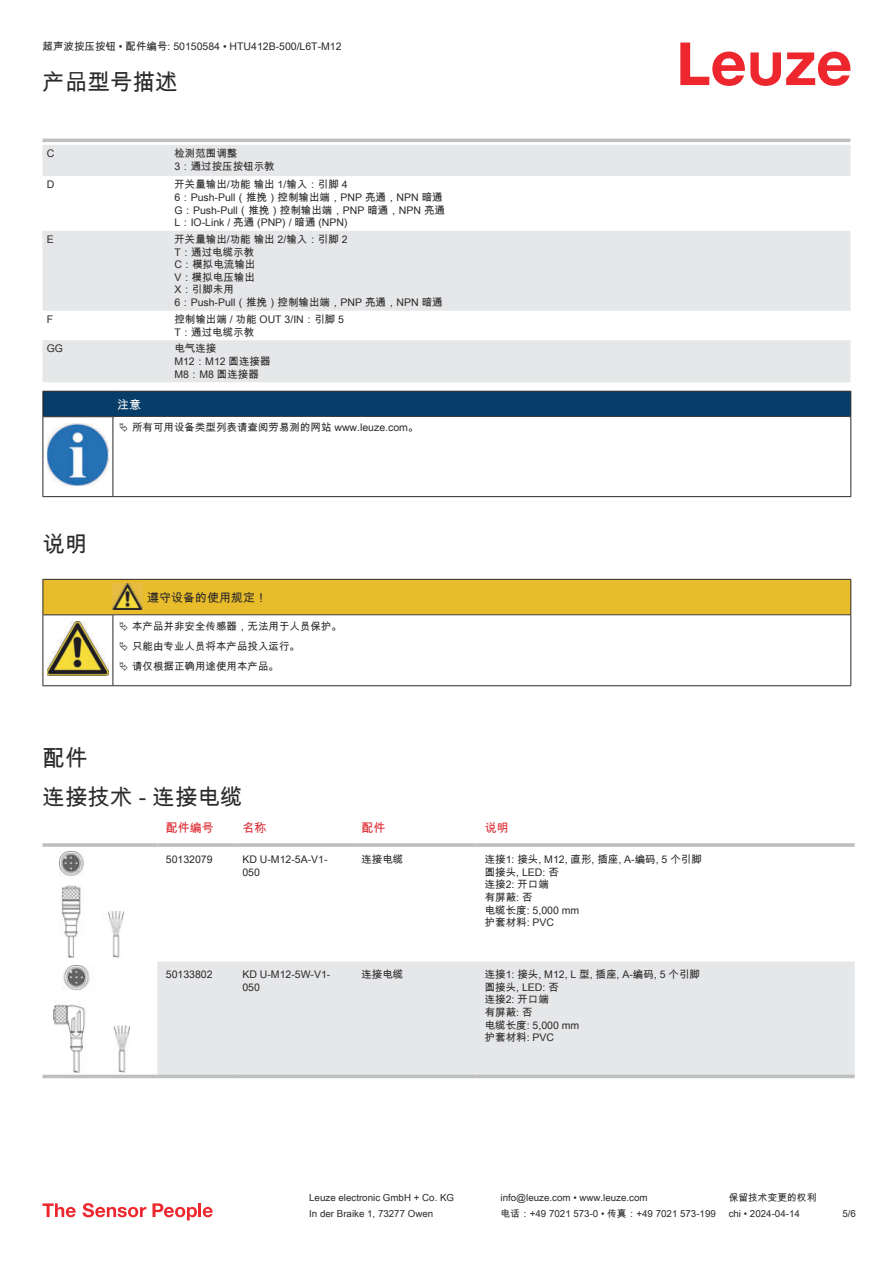
<style>
.page{position:relative;width:893px;height:1263px;background:#fff}
.page>*{position:absolute;margin:0;border:0;box-sizing:border-box;transform-origin:0 0}
.t1{font:22.5px/38.7px "Arial Unicode MS";color:#2b292a}
.t2{font:12px "Arial Unicode MS";color:#db2a30}
.t3{font:12px "Arial Unicode MS";color:#2b292a}
.t4{font:12px "Arial Unicode MS";color:#fff}
.t5{font:10.5px/12.6px "Arial Unicode MS";color:#2b292a}
.t6{font:9.75px "Arial Unicode MS";color:#2b292a}
</style>
<div class="page">
<svg style="left:680px;top:43px;width:170px;height:43px"></svg>
<svg style="left:43px;top:138px;width:807px;height:1px"></svg>
<svg style="left:43px;top:145px;width:807px;height:237px;fill:#e6e7e9"></svg>
<hr style="left:43px;top:139px;width:127px;height:3px;background:#bdbfc1">
<hr style="left:170px;top:139px;width:680px;height:3px;background:#bdbfc1">
<svg style="left:43px;top:957px;width:812px;height:122px"></svg>
<div style="left:157px;top:962px;width:698px;height:113px;background:#e6e7e9"></div>
<hr style="left:43px;top:843px;width:114px;height:4px;background:#bdbfc1">
<hr style="left:157px;top:843px;width:77px;height:4px;background:#c7c9cb">
<hr style="left:234px;top:843px;width:119px;height:4px;background:#bdbfc1">
<hr style="left:353px;top:843px;width:123px;height:4px;background:#bdbfc1">
<hr style="left:476px;top:843px;width:379px;height:4px;background:#c7c9cb">
<hr style="left:43px;top:1075px;width:114px;height:3px;background:#bdbfc1">
<hr style="left:157px;top:1075px;width:77px;height:3px;background:#bdbfc1">
<hr style="left:234px;top:1075px;width:119px;height:3px;background:#bdbfc1">
<hr style="left:353px;top:1075px;width:123px;height:3px;background:#bdbfc1">
<hr style="left:476px;top:1075px;width:379px;height:3px;background:#bdbfc1">
<img style="left:59px;top:851px;width:65px;height:106px">
<img style="left:53px;top:966px;width:77px;height:106px">
<svg style="left:43px;top:1203px;width:33px;height:14px"></svg>
<svg style="left:83px;top:1203px;width:63px;height:14px"></svg>
<svg style="left:153px;top:1203px;width:44px;height:17px"></svg>
<hr style="left:198px;top:1203px;width:3px;height:14px;background:#ed272d">
<svg style="left:203px;top:1207px;width:10px;height:10px"></svg>
<div style="left:43px;top:391px;width:808px;height:26px;background:#063d69"></div>
<hr style="left:113px;top:416px;width:738px;height:1px;background:#2b292a">
<hr style="left:43px;top:417px;width:1px;height:75px;background:#2b292a">
<hr style="left:113px;top:417px;width:1px;height:75px;background:#2b292a">
<hr style="left:850px;top:417px;width:1px;height:75px;background:#2b292a">
<hr style="left:43px;top:496px;width:70px;height:1px;background:#2b292a">
<hr style="left:113px;top:496px;width:738px;height:1px;background:#2b292a">
<img style="left:47px;top:423px;width:61px;height:63px">
<hr style="left:43px;top:685px;width:70px;height:1px;background:#2b292a">
<hr style="left:113px;top:685px;width:30px;height:1px;background:#2b292a">
<hr style="left:143px;top:685px;width:708px;height:1px;background:#2b292a">
<svg style="left:43px;top:579px;width:808px;height:106px"></svg>
<p class="t5" style="left:43px;top:40px;width:301px">超声波按压按钮 • 配件编号: 50150584 • HTU412B-500/L6T-M12</p>
<h1 class="t1" style="left:43px;top:62px;width:136px">产品型号描述</h1>
<p class="t5" style="left:47px;top:147px;width:9px">C</p>
<p class="t5" style="left:174px;top:147px;width:102px">检测范围调整<br>3：通过按压按钮示教</p>
<p class="t5" style="left:47px;top:178px;width:9px">D</p>
<p class="t5" style="left:174px;top:178px;width:272px">开关量输出/功能 输出 1/输入：引脚 4<br>6：Push-Pull（推挽）控制输出端，PNP 亮通，NPN 暗通<br>G：Push-Pull（推挽）控制输出端，PNP 暗通，NPN 亮通<br>L：IO-Link / 亮通 (PNP) / 暗通 (NPN)</p>
<p class="t5" style="left:47px;top:233px;width:9px">E</p>
<p class="t5" style="left:174px;top:233px;width:270px">开关量输出/功能 输出 2/输入：引脚 2<br>T：通过电缆示教<br>C：模拟电流输出<br>V：模拟电压输出<br>X：引脚未用<br>6：Push-Pull（推挽）控制输出端，PNP 亮通，NPN 暗通</p>
<p class="t5" style="left:47px;top:313px;width:8px">F</p>
<p class="t5" style="left:174px;top:313px;width:171px">控制输出端 / 功能 OUT 3/IN：引脚 5<br>T：通过电缆示教</p>
<p class="t5" style="left:47px;top:342px;width:18px">GG</p>
<p class="t5" style="left:174px;top:342px;width:98px">电气连接<br>M12：M12 圆连接器<br>M8：M8 圆连接器</p>
<p class="t4" style="left:117px;top:396px;width:25px">注意</p>
<p class="t5" style="left:132px;top:421px;width:288px">所有可用设备类型列表请查阅劳易测的网站 www.leuze.com。</p>
<h1 class="t1" style="left:43px;top:524px;width:46px">说明</h1>
<p class="t3" style="left:147px;top:589px;width:121px">遵守设备的使用规定！</p>
<p class="t5" style="left:132px;top:615px;width:211px;line-height:20.2px">本产品并非安全传感器，无法用于人员保护。只能由专业人员将本产品投入运行。<br>请仅根据正确用途使用本产品。</p>
<h1 class="t1" style="left:43px;top:738px;width:202px">配件<br>连接技术 - 连接电缆</h1>
<p class="t2" style="left:166px;top:819px;width:49px">配件编号</p>
<p class="t2" style="left:242px;top:819px;width:25px">名称</p>
<p class="t2" style="left:361px;top:819px;width:25px">配件</p>
<p class="t2" style="left:485px;top:819px;width:25px">说明</p>
<p class="t5" style="left:166px;top:853px;width:48px">50132079</p>
<p class="t5" style="left:242px;top:853px;width:87px">KD U-M12-5A-V1-<br>050</p>
<p class="t5" style="left:361px;top:853px;width:43px">连接电缆</p>
<p class="t5" style="left:485px;top:853px;width:219px">连接1: 接头, M12, 直形, 插座, A-编码, 5 个引脚圆接头, LED: 否<br>连接2: 开口端<br>有屏蔽: 否<br>电缆长度: 5,000 mm<br>护套材料: PVC</p>
<p class="t5" style="left:166px;top:968px;width:48px">50133802</p>
<p class="t5" style="left:242px;top:968px;width:90px">KD U-M12-5W-V1-<br>050</p>
<p class="t5" style="left:361px;top:968px;width:43px">连接电缆</p>
<p class="t5" style="left:485px;top:968px;width:217px">连接1: 接头, M12, L 型, 插座, A-编码, 5 个引脚圆接头, LED: 否<br>连接2: 开口端<br>有屏蔽: 否<br>电缆长度: 5,000 mm<br>护套材料: PVC</p>
<p class="t6" style="left:309px;top:1191px;width:146px">Leuze electronic GmbH + Co. KG</p>
<p class="t6" style="left:501px;top:1191px;width:149px">info@leuze.com • www.leuze.com</p>
<p class="t6" style="left:729px;top:1191px;width:89px">保留技术变更的权利</p>
<p class="t6" style="left:309px;top:1206px;width:126px">In der Braike 1, 73277 Owen</p>
<p class="t6" style="left:501px;top:1206px;width:217px">电话：+49 7021 573-0 • 传真：+49 7021 573-199</p>
<p class="t6" style="left:729px;top:1206px;width:73px">chi • 2024-04-14</p>
<p class="t6" style="left:842px;top:1206px;width:15px">5/6</p>
</div>
